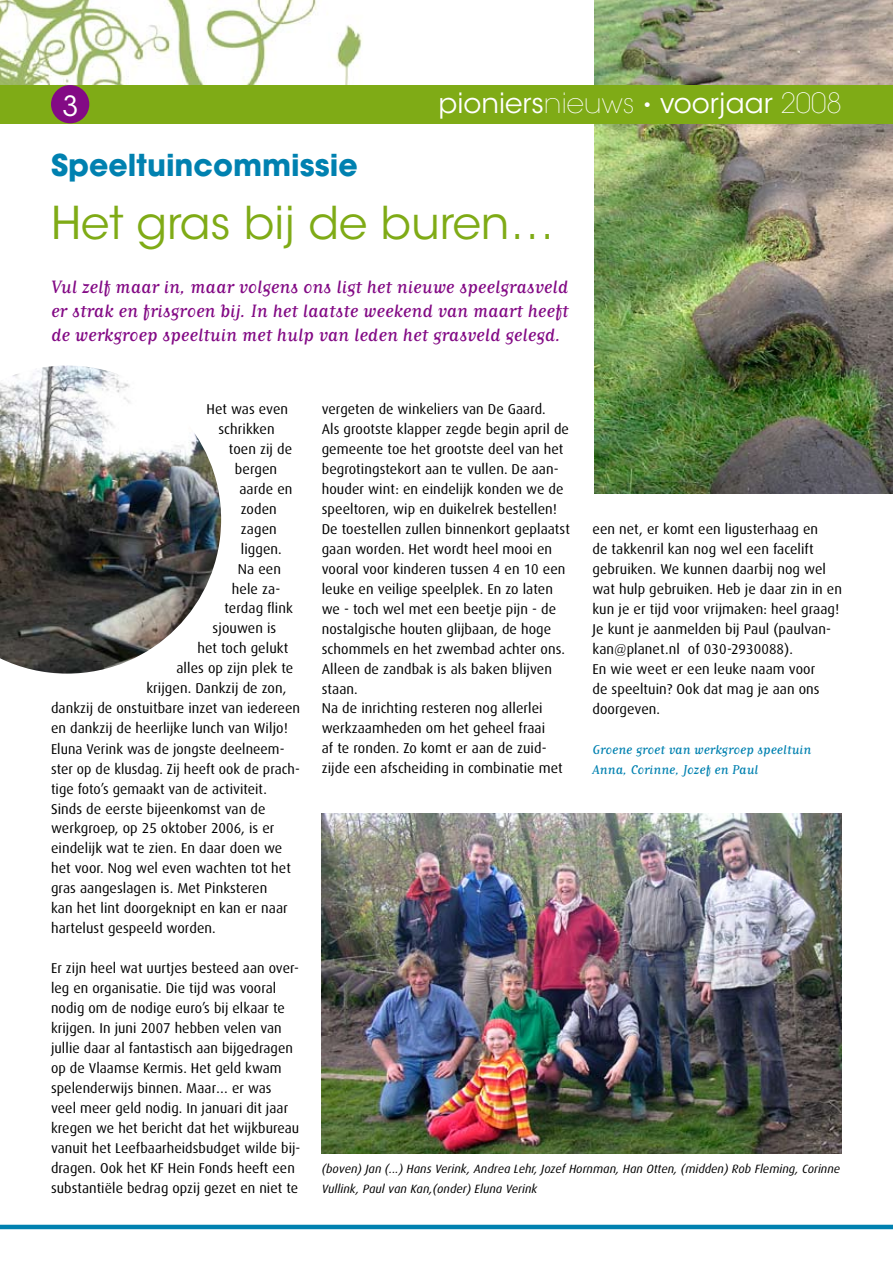
<style>
.page{position:relative;width:893px;height:1263px;background:#fff}
.page>*{position:absolute;margin:0;border:0;box-sizing:border-box;transform-origin:0 0}
.t1{font:45px "ITC Avant Garde Std";color:#7fab16}
.t2{font:700 30px "ITC Avant Garde Std";color:#0081b0}
.t3{font:27.75px "ITC Avant Garde Std";color:#fff}
.t4{font:21px/24px "Matrix Script";color:#830a85;text-align:justify}
.t5{font:15px/20px "Matrix Script";letter-spacing:.005em;color:#0081b0}
.t6{font:14.25px/20px "Dax";letter-spacing:.005em;color:#000}
.t7{font:italic 12px/20px "Dax";letter-spacing:.005em;color:#000}
.s1{font-weight:200}
</style>
<div class="page">
<img style="left:0;top:0;width:363px;height:85px">
<img style="left:594px;top:0;width:299px;height:494px">
<hr style="left:0;top:1225px;width:893px;height:4px;background:#0081b0">
<div style="left:0;top:85px;width:893px;height:38px;background:#7fab16"></div>
<div style="left:51px;top:85px;width:38px;height:38px;background:#830a85;border-radius:50%"></div>
<img style="left:322px;top:813px;width:520px;height:340px">
<img style="left:0;top:366px;width:221px;height:308px">
<h3 class="t3" style="left:62px;top:89px;width:17px">3</h3>
<h3 class="t3" style="left:438px;top:86px;width:405px">pioniers<span class="s1">nieuws •</span> voorjaar <span class="s1">2008</span></h3>
<h2 class="t2" style="left:51px;top:146px;width:308px">Speeltuincommissie</h2>
<h1 class="t1" style="left:51px;top:196px;width:505px">Het gras bij de buren…</h1>
<h3 class="t4" style="left:51px;top:274px;width:519px">Vul zelf maar in, maar volgens ons ligt het nieuwe speelgrasveld er strak en frisgroen bij. In het laatste weekend van maart heeft de werkgroep speeltuin met hulp van leden het grasveld gelegd.</h3>
<p class="t6" style="left:206px;top:399px;width:83px">Het was even</p>
<p class="t6" style="left:218px;top:419px;width:58px">schrikken</p>
<p class="t6" style="left:229px;top:439px;width:65px">toen zij de</p>
<p class="t6" style="left:235px;top:459px;width:44px">bergen</p>
<p class="t6" style="left:239px;top:479px;width:55px">aarde en</p>
<p class="t6" style="left:241px;top:499px;width:37px">zoden</p>
<p class="t6" style="left:241px;top:519px;width:37px">zagen</p>
<p class="t6" style="left:241px;top:539px;width:42px">liggen.</p>
<p class="t6" style="left:238px;top:559px;width:45px">Na een</p>
<p class="t6" style="left:232px;top:579px;width:50px">hele za-</p>
<p class="t6" style="left:224px;top:599px;width:70px">terdag flink</p>
<p class="t6" style="left:212px;top:619px;width:65px">sjouwen is</p>
<p class="t6" style="left:197px;top:639px;width:92px">het toch gelukt</p>
<p class="t6" style="left:176px;top:659px;width:118px">alles op zijn plek te</p>
<p class="t6" style="left:146px;top:679px;width:141px">krijgen. Dankzij de zon,</p>
<p class="t6" style="left:51px;top:699px;width:251px">dankzij de onstuitbare inzet van iedereen</p>
<p class="t6" style="left:51px;top:719px;width:238px">en dankzij de heerlijke lunch van Wiljo!</p>
<p class="t6" style="left:51px;top:739px;width:235px">Eluna Verink was de jongste deelneem-</p>
<p class="t6" style="left:51px;top:759px;width:250px">ster op de klusdag. Zij heeft ook de prach-</p>
<p class="t6" style="left:51px;top:779px;width:218px">tige foto’s gemaakt van de activiteit.</p>
<p class="t6" style="left:51px;top:799px;width:216px">Sinds de eerste bijeenkomst van de</p>
<p class="t6" style="left:51px;top:819px;width:225px">werkgroep, op 25 oktober 2006, is er</p>
<p class="t6" style="left:51px;top:839px;width:233px">eindelijk wat te zien. En daar doen we</p>
<p class="t6" style="left:51px;top:859px;width:241px">het voor. Nog wel even wachten tot het</p>
<p class="t6" style="left:51px;top:879px;width:218px">gras aangeslagen is. Met Pinksteren</p>
<p class="t6" style="left:51px;top:899px;width:238px">kan het lint doorgeknipt en kan er naar</p>
<p class="t6" style="left:51px;top:919px;width:166px">hartelust gespeeld worden.</p>
<p class="t6" style="left:51px;top:959px;width:251px">Er zijn heel wat uurtjes besteed aan over&shy;leg en organisatie. Die tijd was vooral nodig om de nodige euro’s bij elkaar te krijgen. In juni 2007 hebben velen van jullie daar al fantastisch aan bijgedragen op de Vlaamse Kermis. Het geld kwam spelenderwijs binnen. Maar… er was<br>veel meer geld nodig. In januari dit jaar kregen we het bericht dat het wijkbureau vanuit het Leefbaarheidsbudget wilde bij&shy;dragen. Ook het KF Hein Fonds heeft een substantiële bedrag opzij gezet en niet te</p>
<p class="t6" style="left:322px;top:399px;width:250px">vergeten de winkeliers van De Gaard.<br>Als grootste klapper zegde begin april de gemeente toe het grootste deel van het begrotingstekort aan te vullen. De aan&shy;houder wint: en eindelijk konden we de speeltoren, wip en duikelrek bestellen!<br>De toestellen zullen binnenkort geplaatst gaan worden. Het wordt heel mooi en vooral voor kinderen tussen 4 en 10 een leuke en veilige speelplek. En zo laten we - toch wel met een beetje pijn - de nostalgische houten glijbaan, de hoge schommels en het zwembad achter ons.<br>Alleen de zandbak is als baken blijven staan.<br>Na de inrichting resteren nog allerlei werkzaamheden om het geheel fraai<br>af te ronden. Zo komt er aan de zuid&shy;zijde een afscheiding in combinatie met</p>
<p class="t6" style="left:592px;top:519px;width:251px">een net, er komt een ligusterhaag en<br>de takkenril kan nog wel een facelift gebruiken. We kunnen daarbij nog wel wat hulp gebruiken. Heb je daar zin in en kun je er tijd voor vrijmaken: heel graag!<br>Je kunt je aanmelden bij Paul (paulvan&shy;kan@planet.nl of 030-2930088).<br>En wie weet er een leuke naam voor<br>de speeltuin? Ook dat mag je aan ons doorgeven.</p>
<p class="t5" style="left:592px;top:739px;width:220px">Groene groet van werkgroep speeltuin<br>Anna, Corinne, Jozef en Paul</p>
<p class="t7" style="left:322px;top:1159px;width:520px">(boven) Jan (...) Hans Verink, Andrea Lehr, Jozef Hornman, Han Otten, (midden) Rob Fleming, Corinne<br>Vullink, Paul van Kan,(onder) Eluna Verink</p>
</div>
